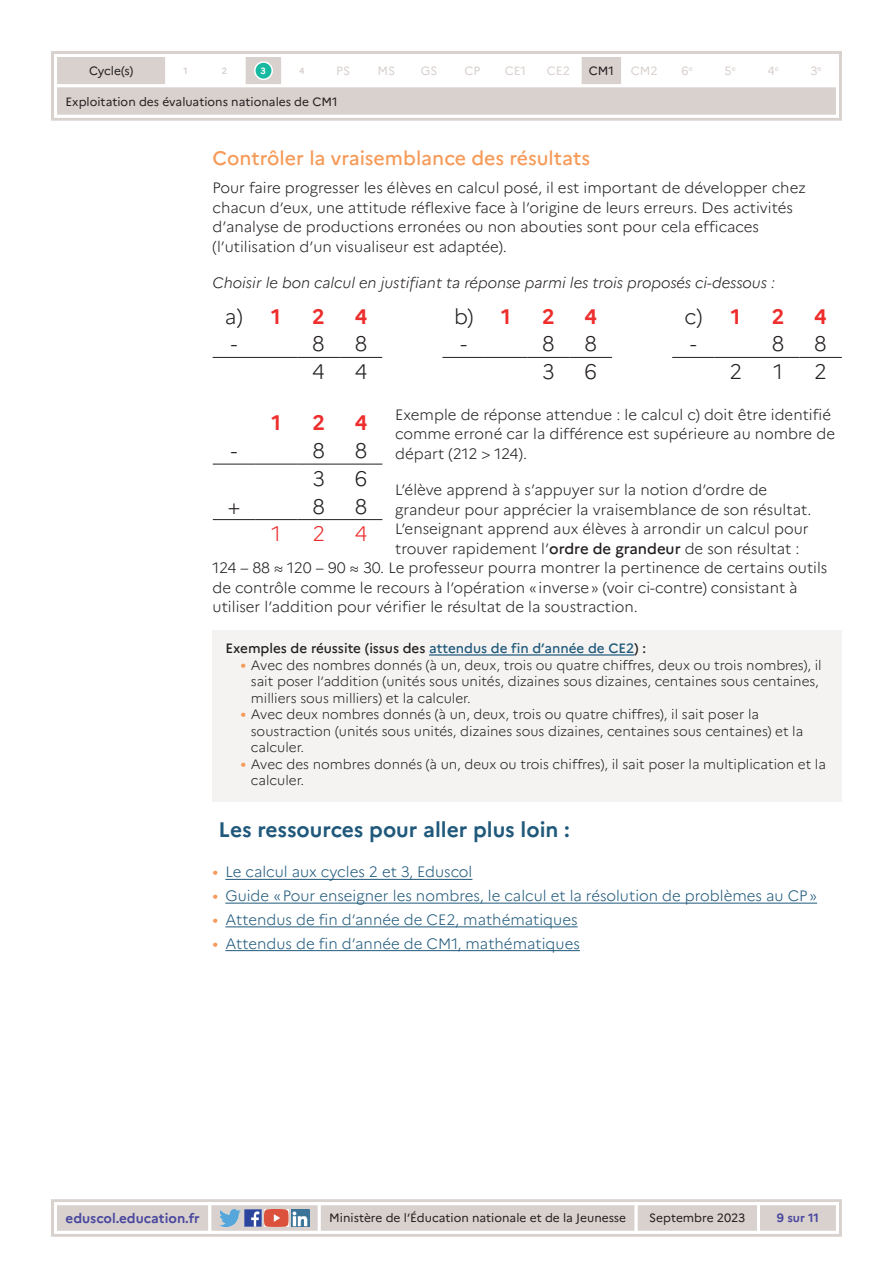
<style>
.page{position:relative;width:893px;height:1263px;background:#fff}
.page>*{position:absolute;margin:0;border:0;box-sizing:border-box;transform-origin:0 0}
.t1{font:300 21px "Marianne";color:#231f20}
.t2{font:700 21px "Marianne";color:#20597b}
.t3{font:700 21px "Marianne";color:#ee2d2d}
.t4{font:300 21px "Marianne";color:#ee2d2d}
.t5{font:500 19.5px "Marianne";color:#f69b59}
.t6{font:300 15px/19.5px "Marianne";color:#231f20}
.t7{font:300 15px "Marianne";color:#20597b}
.t8{font:italic 300 15px "Marianne";color:#231f20}
.t9{font:300 13.5px/16.5px "Marianne";color:#231f20}
.t10{font:500 13.5px "Marianne";color:#231f20}
.t11{font:700 13.5px "Marianne";color:#4a489e}
.t12{font:12px "Marianne";color:#231f20}
.t13{font:12px "Marianne";color:#d8d1ce}
.t14{font:700 12px "Marianne";color:#4a489e}
.t15{font:700 9px "Marianne";color:#d8d1ce}
.t16{font:700 9px "Marianne";color:#fff}
.t17{font:7.05px "Marianne";color:#d8d1ce}
.s1{font-weight:700;color:#ee2d2d}
.s2{font-weight:500}
.s3{color:#20597b}
.s4{font-weight:400;font-size:16.5px;color:#f69b59}
</style>
<div class="page">
<div style="left:51px;top:1199px;width:791px;height:38px;border:3px solid #d8d1ce"></div>
<svg style="left:52px;top:1201px;width:788px;height:34px"></svg>
<div style="left:51px;top:51px;width:791px;height:70px;border:3px solid #d8d1ce"></div>
<svg style="left:53px;top:53px;width:787px;height:66px"></svg>
<hr style="left:225px;top:879px;width:247px;height:1px;background:#20597b">
<hr style="left:225px;top:903px;width:592px;height:1px;background:#20597b">
<hr style="left:225px;top:926px;width:353px;height:1px;background:#20597b">
<hr style="left:225px;top:950px;width:355px;height:1px;background:#20597b">
<hr style="left:213px;top:357px;width:42px;height:1px;background:#231f20">
<hr style="left:255px;top:357px;width:42px;height:1px;background:#231f20">
<hr style="left:297px;top:357px;width:43px;height:1px;background:#231f20">
<hr style="left:340px;top:357px;width:42px;height:1px;background:#231f20">
<hr style="left:442px;top:357px;width:43px;height:1px;background:#231f20">
<hr style="left:485px;top:357px;width:42px;height:1px;background:#231f20">
<hr style="left:527px;top:357px;width:43px;height:1px;background:#231f20">
<hr style="left:570px;top:357px;width:42px;height:1px;background:#231f20">
<hr style="left:672px;top:357px;width:43px;height:1px;background:#231f20">
<hr style="left:715px;top:357px;width:42px;height:1px;background:#231f20">
<hr style="left:757px;top:357px;width:42px;height:1px;background:#231f20">
<hr style="left:799px;top:357px;width:43px;height:1px;background:#231f20">
<div style="left:213px;top:630px;width:629px;height:172px;background:#f4f3f2"></div>
<hr style="left:429px;top:654px;width:205px;height:2px;background:#20597b">
<hr style="left:213px;top:464px;width:42px;height:1px;background:#231f20">
<hr style="left:255px;top:464px;width:43px;height:1px;background:#231f20">
<hr style="left:298px;top:464px;width:42px;height:1px;background:#231f20">
<hr style="left:340px;top:464px;width:42px;height:1px;background:#231f20">
<hr style="left:213px;top:519px;width:42px;height:1px;background:#231f20">
<hr style="left:255px;top:519px;width:43px;height:1px;background:#231f20">
<hr style="left:298px;top:519px;width:42px;height:1px;background:#231f20">
<hr style="left:340px;top:519px;width:42px;height:1px;background:#231f20">
<p class="t12" style="left:89px;top:64px;width:46px">Cycle(s)</p>
<p class="t15" style="left:184px;top:65px;width:6px">1</p>
<p class="t13" style="left:336px;top:64px;width:15px">PS</p>
<p class="t13" style="left:377px;top:64px;width:19px">MS</p>
<p class="t13" style="left:421px;top:64px;width:18px">GS</p>
<p class="t13" style="left:464px;top:64px;width:17px">CP</p>
<p class="t13" style="left:505px;top:64px;width:23px">CE1</p>
<p class="t12" style="left:589px;top:64px;width:27px">CM1</p>
<p class="t13" style="left:725px;top:64px;width:9px">5</p>
<p class="t13" style="left:681px;top:64px;width:13px">6<sup>e</sup></p>
<p class="t13" style="left:810px;top:64px;width:13px">3<sup>e</sup></p>
<p class="t13" style="left:547px;top:64px;width:25px">CE2</p>
<p class="t17" style="left:775px;top:64px;width:6px">e</p>
<p class="t13" style="left:631px;top:64px;width:28px">CM2</p>
<p class="t17" style="left:732px;top:64px;width:6px">e</p>
<p class="t13" style="left:767px;top:64px;width:9px">4</p>
<p class="t15" style="left:222px;top:65px;width:7px">2</p>
<p class="t16" style="left:260px;top:65px;width:7px">3</p>
<p class="t15" style="left:299px;top:65px;width:7px">4</p>
<p class="t12" style="left:66px;top:94px;width:274px">Exploitation des évaluations nationales de CM1</p>
<h2 class="t5" style="left:213px;top:146px;width:379px">Contrôler la vraisemblance des résultats</h2>
<p class="t6" style="left:213px;top:178px;width:595px">Pour faire progresser les élèves en calcul posé, il est important de développer chez chacun d’eux, une attitude réflexive face à l’origine de leurs erreurs. Des activités d’analyse de productions erronées ou non abouties sont pour cela efficaces (l’utilisation d’un visualiseur est adaptée).</p>
<p class="t8" style="left:213px;top:271px;width:564px">Choisir le bon calcul en justifiant ta réponse parmi les trois proposés ci-dessous :</p>
<h1 class="t1" style="left:225px;top:303px;width:58px">a) <span class="s1">1</span></h1>
<h1 class="t3" style="left:312px;top:303px;width:14px">2</h1>
<h1 class="t3" style="left:355px;top:303px;width:14px">4</h1>
<h1 class="t1" style="left:231px;top:331px;width:8px">-</h1>
<h1 class="t1" style="left:312px;top:331px;width:14px">8</h1>
<h1 class="t1" style="left:355px;top:331px;width:14px">8</h1>
<h1 class="t1" style="left:312px;top:359px;width:14px">4</h1>
<h1 class="t1" style="left:355px;top:359px;width:14px">4</h1>
<h1 class="t1" style="left:685px;top:303px;width:58px">c) <span class="s1">1</span></h1>
<h1 class="t3" style="left:772px;top:303px;width:14px">2</h1>
<h1 class="t3" style="left:814px;top:303px;width:14px">4</h1>
<h1 class="t1" style="left:690px;top:331px;width:8px">-</h1>
<h1 class="t1" style="left:772px;top:331px;width:14px">8</h1>
<h1 class="t1" style="left:814px;top:331px;width:14px">8</h1>
<h1 class="t1" style="left:729px;top:359px;width:14px">2</h1>
<h1 class="t1" style="left:773px;top:359px;width:11px">1</h1>
<h1 class="t1" style="left:814px;top:359px;width:14px">2</h1>
<p class="t6" style="left:395px;top:404px;width:441px">Exemple de réponse attendue : le calcul c) doit être identifié comme erroné car la différence est supérieure au nombre de départ (212 &gt; 124).</p>
<p class="t6" style="left:395px;top:480px;width:374px">L’élève apprend à s’appuyer sur la notion d’ordre de</p>
<p class="t6" style="left:395px;top:499px;width:418px">grandeur pour apprécier la vraisemblance de son résultat.</p>
<p class="t6" style="left:395px;top:519px;width:415px">L’enseignant apprend aux élèves à arrondir un calcul pour</p>
<p class="t6" style="left:395px;top:538px;width:406px">trouver rapidement l’<span class="s2">ordre de grandeur</span> de son résultat :</p>
<p class="t6" style="left:213px;top:558px;width:616px">124 – 88 ≈ 120 – 90 ≈ 30. Le professeur pourra montrer la pertinence de certains outils</p>
<p class="t6" style="left:213px;top:577px;width:586px">de contrôle comme le recours à l’opération «inverse» (voir ci-contre) consistant à</p>
<p class="t6" style="left:213px;top:597px;width:427px">utiliser l’addition pour vérifier le résultat de la soustraction.</p>
<p class="t10" style="left:225px;top:640px;width:422px">Exemples de réussite (issus des <span class="s3">attendus de fin d’année de CE2</span>) :</p>
<p class="t9" style="left:251px;top:657px;width:572px;text-indent:-10px"><span class="s4">•</span> Avec des nombres donnés (à un, deux, trois ou quatre chiffres, deux ou trois nombres), il sait poser l’addition (unités sous unités, dizaines sous dizaines, centaines sous centaines, milliers sous milliers) et la calculer.</p>
<p class="t9" style="left:251px;top:706px;width:554px;text-indent:-10px"><span class="s4">•</span> Avec deux nombres donnés (à un, deux, trois ou quatre chiffres), il sait poser la soustraction (unités sous unités, dizaines sous dizaines, centaines sous centaines) et la calculer.</p>
<p class="t9" style="left:251px;top:756px;width:577px;text-indent:-10px"><span class="s4">•</span> Avec des nombres donnés (à un, deux ou trois chiffres), il sait poser la multiplication et la calculer.</p>
<h1 class="t2" style="left:219px;top:816px;width:353px">Les ressources pour aller plus loin :</h1>
<p class="t7" style="left:213px;top:863px;width:261px"><span class="s4">•</span> Le calcul aux cycles 2 et 3, Eduscol</p>
<p class="t7" style="left:213px;top:887px;width:606px"><span class="s4">•</span> Guide «Pour enseigner les nombres, le calcul et la résolution de problèmes au CP»</p>
<p class="t7" style="left:213px;top:910px;width:366px"><span class="s4">•</span> Attendus de fin d’année de CE2, mathématiques</p>
<p class="t7" style="left:213px;top:934px;width:369px"><span class="s4">•</span> Attendus de fin d’année de CM1, mathématiques</p>
<h1 class="t1" style="left:454px;top:303px;width:58px">b) <span class="s1">1</span></h1>
<h1 class="t3" style="left:542px;top:303px;width:14px">2</h1>
<h1 class="t3" style="left:585px;top:303px;width:14px">4</h1>
<h1 class="t1" style="left:461px;top:331px;width:8px">-</h1>
<h1 class="t1" style="left:542px;top:331px;width:14px">8</h1>
<h1 class="t1" style="left:585px;top:331px;width:14px">8</h1>
<h1 class="t1" style="left:542px;top:359px;width:14px">3</h1>
<h1 class="t1" style="left:585px;top:359px;width:14px">6</h1>
<h1 class="t3" style="left:272px;top:410px;width:11px">1</h1>
<h1 class="t3" style="left:312px;top:410px;width:14px">2</h1>
<h1 class="t3" style="left:355px;top:410px;width:14px">4</h1>
<h1 class="t1" style="left:231px;top:438px;width:8px">-</h1>
<h1 class="t1" style="left:312px;top:438px;width:14px">8</h1>
<h1 class="t1" style="left:355px;top:438px;width:14px">8</h1>
<h1 class="t1" style="left:312px;top:465px;width:14px">3</h1>
<h1 class="t1" style="left:355px;top:465px;width:14px">6</h1>
<h1 class="t1" style="left:228px;top:493px;width:14px">+</h1>
<h1 class="t1" style="left:312px;top:493px;width:14px">8</h1>
<h1 class="t1" style="left:355px;top:493px;width:14px">8</h1>
<h1 class="t4" style="left:272px;top:521px;width:11px">1</h1>
<h1 class="t4" style="left:312px;top:521px;width:14px">2</h1>
<h1 class="t4" style="left:355px;top:521px;width:14px">4</h1>
<p class="t11" style="left:66px;top:1210px;width:136px">eduscol.education.fr</p>
<p class="t12" style="left:329px;top:1211px;width:298px">Ministère de l’Éducation nationale et de la Jeunesse</p>
<p class="t12" style="left:649px;top:1211px;width:98px">Septembre 2023</p>
<p class="t14" style="left:777px;top:1211px;width:44px">9 sur 11</p>
</div>
